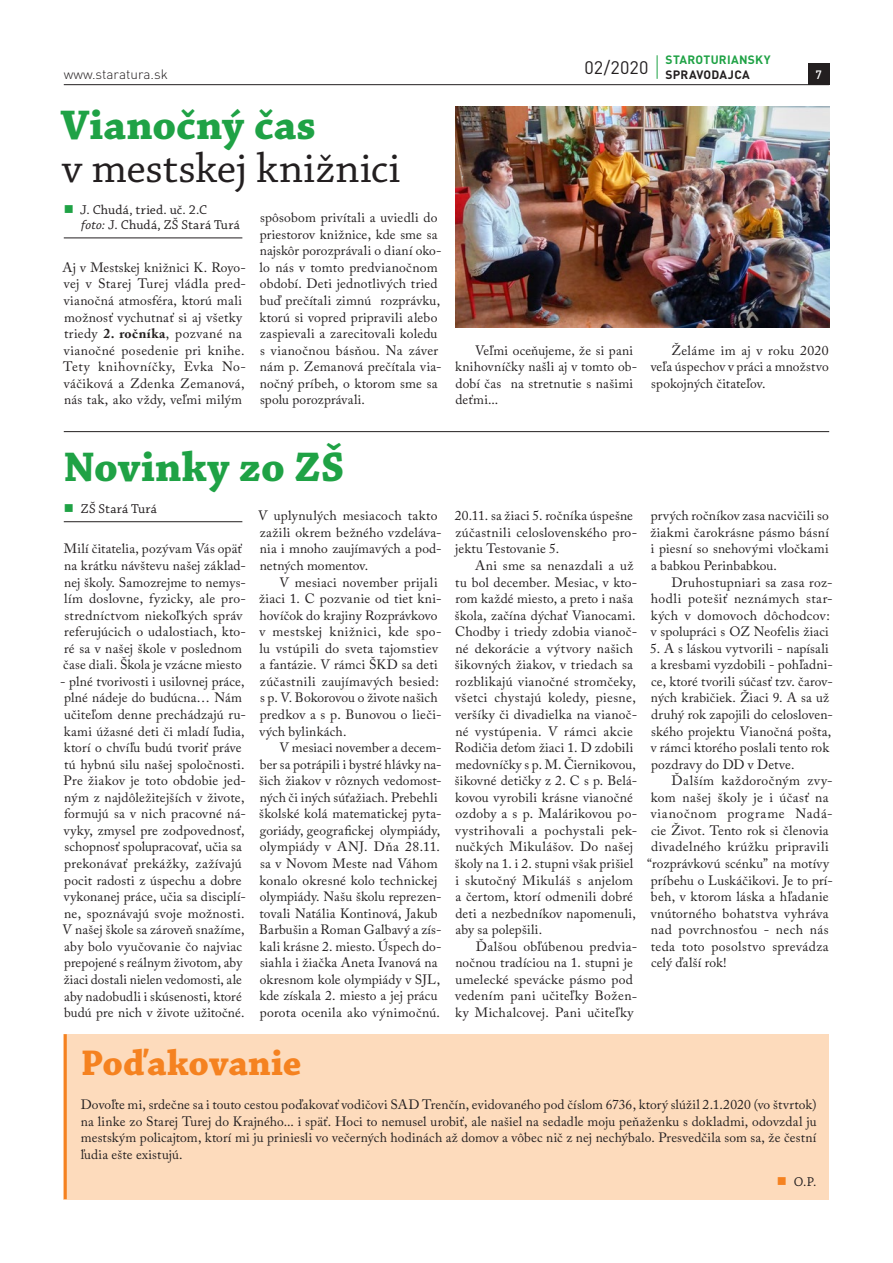
<style>
.page{position:relative;width:893px;height:1263px;background:#fff}
.page>*{position:absolute;margin:0;border:0;box-sizing:border-box;transform-origin:0 0}
.t1{font:700 43.5px "Chaparral Pro";color:#1fa245}
.t2{font:43.5px "Chaparral Pro";color:#231f20}
.t3{font:700 37.5px "Chaparral Pro";color:#f58220}
.t4{font:18px "DIN Pro";letter-spacing:.01em;color:#231f20}
.t5{font:13.5px/16.5px "Adobe Caslon Pro";letter-spacing:.015em;color:#231f20}
.t6{font:13.5px/15px "Chaparral Pro";letter-spacing:.015em;color:#231f20}
.t7{font:300 13.5px "DIN Pro";color:#231f20}
.t8{font:700 12px "DIN Pro";letter-spacing:.025em;color:#1fa245}
.t9{font:700 12px "DIN Pro";letter-spacing:.015em;color:#231f20}
.t10{font:500 12px "DIN Pro";color:#fff}
.s1{color:#1fa245}
.s2{font-style:italic}
.s3{font-weight:700}
.s4{color:#f58220}
</style>
<div class="page">
<div style="left:808px;top:64px;width:21px;height:21px;background:#231f20"></div>
<hr style="left:64px;top:84px;width:765px;height:1px;background:#231f20">
<svg style="left:657px;top:55px;width:1px;height:24px"></svg>
<hr style="left:64px;top:238px;width:178px;height:1px;background:#231f20">
<hr style="left:64px;top:521px;width:178px;height:1px;background:#231f20">
<hr style="left:64px;top:431px;width:765px;height:1px;background:#231f20">
<div style="left:64px;top:1034px;width:765px;height:165px;background:#fddbbc"></div>
<hr style="left:64px;top:1034px;width:3px;height:165px;background:#f58220">
<img style="left:455px;top:106px;width:374px;height:221px">
<h3 class="t4" style="left:584px;top:55px;width:66px">02/2020</h3>
<p class="t8" style="left:666px;top:52px;width:107px">STAROTURIANSKY</p>
<p class="t7" style="left:64px;top:65px;width:106px">www.staratura.sk</p>
<p class="t10" style="left:815px;top:67px;width:8px">7</p>
<p class="t9" style="left:666px;top:66px;width:86px">SPRAVODAJCA</p>
<h1 class="t1" style="left:60px;top:99px;width:257px">Vianočný čas</h1>
<h1 class="t2" style="left:62px;top:144px;width:340px">v mestskej knižnici</h1>
<p class="t6" style="left:81px;top:203px;width:160px;text-indent:-17px"><span class="s1">■</span> J. Chudá, tried. uč. 2.C<br><span class="s2">foto:</span> J. Chudá, ZŠ Stará Turá</p>
<p class="t5" style="left:63px;top:259px;width:185px">Aj v Mestskej knižnici K. Royo&shy;vej v Starej Turej vládla pred&shy;vianočná atmosféra, ktorú mali možnosť vychutnať si aj všetky triedy <span class="s3">2. ročníka</span>, pozvané na vianočné posedenie pri knihe.<br>Tety knihovníčky, Evka No&shy;váčiková a Zdenka Zemanová, nás tak, ako vždy, veľmi milým</p>
<p class="t5" style="left:260px;top:209px;width:183px">spôsobom privítali a uviedli do priestorov knižnice, kde sme sa najskôr porozprávali o dianí oko&shy;lo nás v tomto predvianočnom období. Deti jednotlivých tried buď prečítali zimnú rozprávku, ktorú si vopred pripravili alebo zaspievali a zarecitovali koledu s vianočnou básňou. Na záver nám p. Zemanová prečítala via&shy;nočný príbeh, o ktorom sme sa spolu porozprávali.</p>
<p class="t5" style="left:455px;top:342px;width:183px;text-indent:20px">Veľmi oceňujeme, že si pani knihovníčky našli aj v tomto ob&shy;dobí čas na stretnutie s našimi deťmi...</p>
<p class="t5" style="left:651px;top:342px;width:180px;text-align:justify;text-indent:21px">Želáme im aj v roku 2020 veľa úspechov v práci a množstvo spokojných čitateľov.</p>
<h1 class="t1" style="left:64px;top:441px;width:282px">Novinky zo ZŠ</h1>
<p class="t6" style="left:64px;top:502px;width:94px"><span class="s1">■</span> ZŠ Stará Turá</p>
<p class="t5" style="left:63px;top:540px;width:184px">Milí čitatelia, pozývam Vás opäť na krátku návštevu našej základ&shy;nej školy. Samozrejme to nemys&shy;lím doslovne, fyzicky, ale pro&shy;stredníctvom niekoľkých správ referujúcich o udalostiach, kto&shy;ré sa v našej škole v poslednom čase diali. Škola je vzácne miesto</p>
<p class="t5" style="left:60px;top:673px;width:187px">- plné tvorivosti i usilovnej práce, plné nádeje do budúcna… Nám učiteľom denne prechádzajú ru&shy;kami úžasné deti či mladí ľudia, ktorí o chvíľu budú tvoriť práve tú hybnú silu našej spoločnosti.<br>Pre žiakov je toto obdobie jed&shy;ným z najdôležitejších v živote, formujú sa v nich pracovné ná&shy;vyky, zmysel pre zodpovednosť, schopnosť spolupracovať, učia sa prekonávať prekážky, zažívajú pocit radosti z úspechu a dobre vykonanej práce, učia sa disciplí&shy;ne, spoznávajú svoje možnosti.<br>V našej škole sa zároveň snažíme, aby bolo vyučovanie čo najviac prepojené s reálnym životom, aby žiaci dostali nielen vedomosti, ale aby nadobudli i skúsenosti, ktoré budú pre nich v živote užitočné.</p>
<p class="t5" style="left:258px;top:507px;width:185px">V uplynulých mesiacoch takto zažili okrem bežného vzdeláva&shy;nia i mnoho zaujímavých a pod&shy;netných momentov.</p>
<p class="t5" style="left:259px;top:574px;width:184px;text-indent:20px">V mesiaci november prijali žiaci 1. C pozvanie od tiet kni&shy;hovíčok do krajiny Rozprávkovo v mestskej knižnici, kde spo&shy;lu vstúpili do sveta tajomstiev a fantázie. V rámci ŠKD sa deti zúčastnili zaujímavých besied: s p. V. Bokorovou o živote našich predkov a s p. Bunovou o lieči&shy;vých bylinkách.</p>
<p class="t5" style="left:259px;top:739px;width:184px;text-indent:20px">V mesiaci november a decem&shy;ber sa potrápili i bystré hlávky na&shy;šich žiakov v rôznych vedomost&shy;ných či iných súťažiach. Prebehli školské kolá matematickej pyta&shy;goriády, geografickej olympiády, olympiády v ANJ. Dňa 28.11. sa v Novom Meste nad Váhom konalo okresné kolo technickej olympiády. Našu školu reprezen&shy;tovali Natália Kontinová, Jakub<br>Barbušin a Roman Galbavý a zís&shy;kali krásne 2. miesto. Úspech do&shy;siahla i žiačka Aneta Ivanová na okresnom kole olympiády v SJL, kde získala 2. miesto a jej prácu porota ocenila ako výnimočnú.</p>
<p class="t5" style="left:455px;top:507px;width:184px">20.11. sa žiaci 5. ročníka úspešne zúčastnili celoslovenského pro&shy;jektu Testovanie 5.</p>
<p class="t5" style="left:455px;top:557px;width:184px;text-indent:20px">Ani sme sa nenazdali a už tu bol december. Mesiac, v kto&shy;rom každé miesto, a preto i naša škola, začína dýchať Vianocami.<br>Chodby i triedy zdobia vianoč&shy;né dekorácie a výtvory našich šikovných žiakov, v triedach sa rozblikajú vianočné stromčeky, všetci chystajú koledy, piesne, veršíky či divadielka na vianoč&shy;né vystúpenia. V rámci akcie<br>Rodičia deťom žiaci 1. D zdobili medovníčky s p. M. Čiernikovou, šikovné detičky z 2. C s p. Belá&shy;kovou vyrobili krásne vianočné ozdoby a s p. Malárikovou po&shy;vystrihovali a pochystali pek&shy;nučkých Mikulášov. Do našej školy na 1. i 2. stupni však prišiel i skutočný Mikuláš s anjelom a čertom, ktorí odmenili dobré deti a nezbedníkov napomenuli, aby sa polepšili.</p>
<p class="t5" style="left:455px;top:938px;width:184px;text-indent:21px">Ďalšou obľúbenou predvia&shy;nočnou tradíciou na 1. stupni je umelecké spevácke pásmo pod vedením pani učiteľky Božen&shy;ky Michalcovej. Pani učiteľky</p>
<p class="t5" style="left:650px;top:507px;width:180px;text-align:justify">prvých ročníkov zasa nacvičili so žiakmi čarokrásne pásmo básní i piesní so snehovými vločkami a babkou Perinbabkou.</p>
<p class="t5" style="left:651px;top:574px;width:184px;text-indent:21px">Druhostupniari sa zasa roz&shy;hodli potešiť neznámych star&shy;kých v domovoch dôchodcov: v spolupráci s OZ Neofelis žiaci</p>
<p class="t5" style="left:650px;top:640px;width:184px">5. A s láskou vytvorili - napísali a kresbami vyzdobili - pohľadni&shy;ce, ktoré tvorili súčasť tzv. čarov&shy;ných krabičiek. Žiaci 9. A sa už druhý rok zapojili do celosloven&shy;ského projektu Vianočná pošta, v rámci ktorého poslali tento rok pozdravy do DD v Detve.</p>
<p class="t5" style="left:647px;top:772px;width:187px;text-indent:24px">Ďalším každoročným zvy&shy;kom našej školy je i účasť na vianočnom programe Nadá&shy;cie Život. Tento rok si členovia divadelného krúžku pripravili “rozprávkovú scénku” na motívy príbehu o Luskáčikovi. Je to prí&shy;beh, v ktorom láska a hľadanie vnútorného bohatstva vyhráva nad povrchnosťou - nech nás teda toto posolstvo sprevádza celý ďalší rok!</p>
<h2 class="t3" style="left:81px;top:1041px;width:222px">Poďakovanie</h2>
<p class="t5" style="left:81px;top:1096px;width:737px;text-align:justify">Dovoľte mi, srdečne sa i touto cestou poďakovať vodičovi SAD Trenčín, evidovaného pod číslom 6736, ktorý slúžil 2.1.2020 (vo štvrtok) na linke zo Starej Turej do Krajného... i späť. Hoci to nemusel urobiť, ale našiel na sedadle moju peňaženku s dokladmi, odovzdal ju mestským policajtom, ktorí mi ju priniesli vo večerných hodinách až domov a vôbec nič z nej nechýbalo. Presvedčila som sa, že čestní ľudia ešte existujú.</p>
<p class="t6" style="left:777px;top:1175px;width:41px"><span class="s4">■</span> O.P.</p>
</div>
